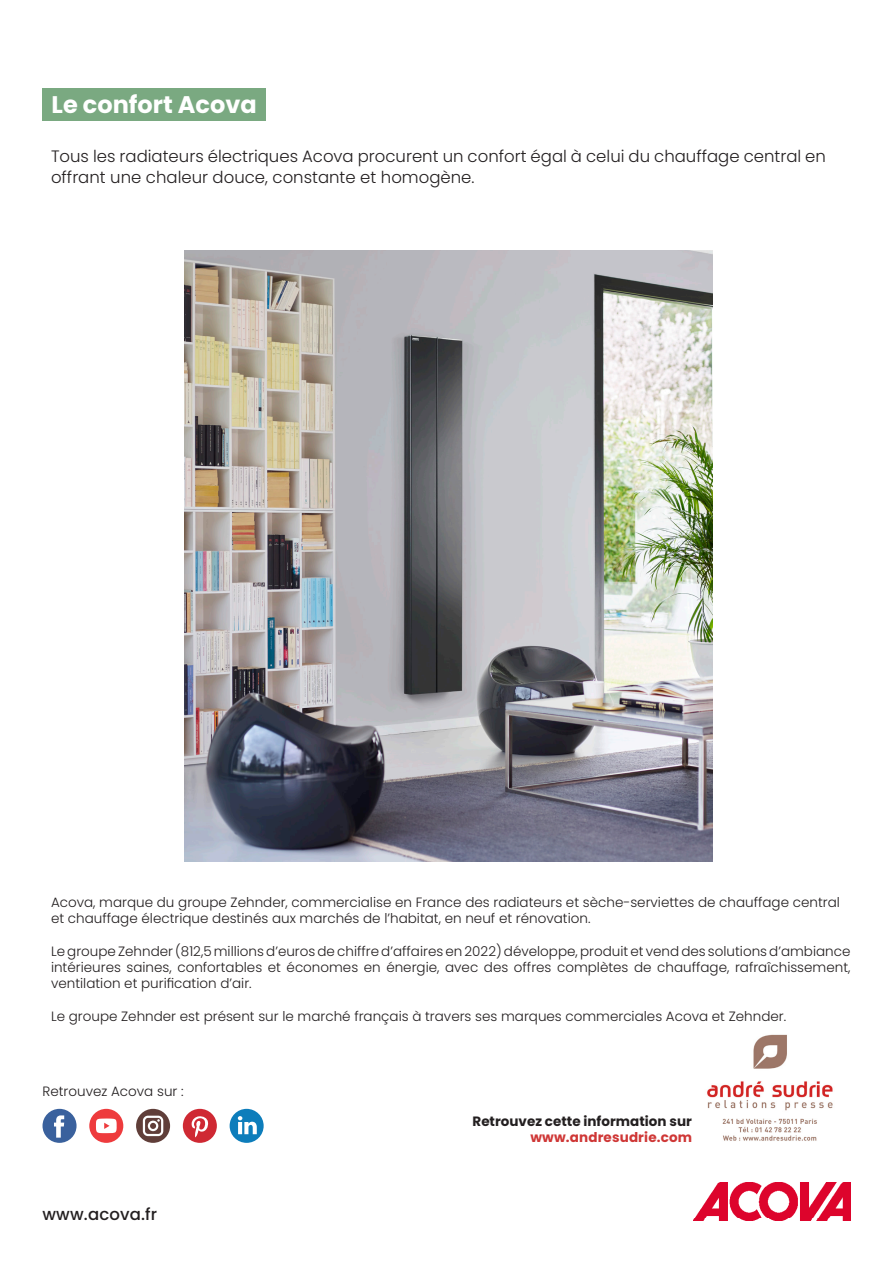
<style>
.page{position:relative;width:893px;height:1263px;background:#fff}
.page>*{position:absolute;margin:0;border:0;box-sizing:border-box;transform-origin:0 0}
.t1{font:700 24px "Poppins";color:#fff}
.t2{font:300 16.5px/21px "Poppins";color:#231f20}
.t3{font:500 16.5px "Poppins";letter-spacing:.01em;color:#231f20}
.t4{font:300 13.5px/16.2px "Poppins";color:#231f20}
.t5{font:700 13.5px "Poppins";color:#231f20}
.t6{font:700 13.5px "Poppins";letter-spacing:.01em;color:#cf3736}
</style>
<div class="page">
<img style="left:693px;top:1182px;width:157px;height:38px">
<div style="left:43px;top:1109px;width:34px;height:34px;background:#3a619d;border-radius:50%"></div>
<svg style="left:54px;top:1115px;width:10px;height:22px"></svg>
<div style="left:89px;top:1109px;width:34px;height:34px;background:#ee3b3d;border-radius:50%"></div>
<svg style="left:96px;top:1118px;width:21px;height:15px"></svg>
<svg style="left:136px;top:1109px;width:34px;height:34px"></svg>
<div style="left:183px;top:1109px;width:34px;height:34px;background:#cf2933;border-radius:50%"></div>
<svg style="left:192px;top:1116px;width:17px;height:21px"></svg>
<div style="left:230px;top:1109px;width:34px;height:34px;background:#0d7dbb;border-radius:50%"></div>
<svg style="left:238px;top:1116px;width:19px;height:18px"></svg>
<img style="left:707px;top:1034px;width:126px;height:107px">
<div style="left:43px;top:88px;width:223px;height:33px;background:#7aa981"></div>
<img style="left:185px;top:250px;width:527px;height:611px">
<p class="t1" style="left:52px;top:91px;width:207px">Le confort Acova</p>
<p class="t2" style="left:51px;top:146px;width:776px">Tous les radiateurs électriques Acova procurent un confort égal à celui du chauffage central en offrant une chaleur douce, constante et homogène.</p>
<p class="t4" style="left:51px;top:894px;width:790px">Acova, marque du groupe Zehnder, commercialise en France des radiateurs et sèche-serviettes de chauffage central et chauffage électrique destinés aux marchés de l’habitat, en neuf et rénovation.</p>
<p class="t4" style="left:51px;top:943px;width:801px;text-align:justify">Le groupe Zehnder (812,5 millions d’euros de chiffre d’affaires en 2022) développe, produit et vend des solutions d’ambiance intérieures saines, confortables et économes en énergie, avec des offres complètes de chauffage, rafraîchissement, ventilation et purification d’air.</p>
<p class="t4" style="left:51px;top:1008px;width:737px">Le groupe Zehnder est présent sur le marché français à travers ses marques commerciales Acova et Zehnder.</p>
<p class="t4" style="left:43px;top:1084px;width:143px">Retrouvez Acova sur :</p>
<p class="t3" style="left:43px;top:1205px;width:116px">www.acova.fr</p>
<p class="t5" style="left:473px;top:1113px;width:221px">Retrouvez cette information sur</p>
<p class="t6" style="left:530px;top:1130px;width:163px">www.andresudrie.com</p>
</div>
